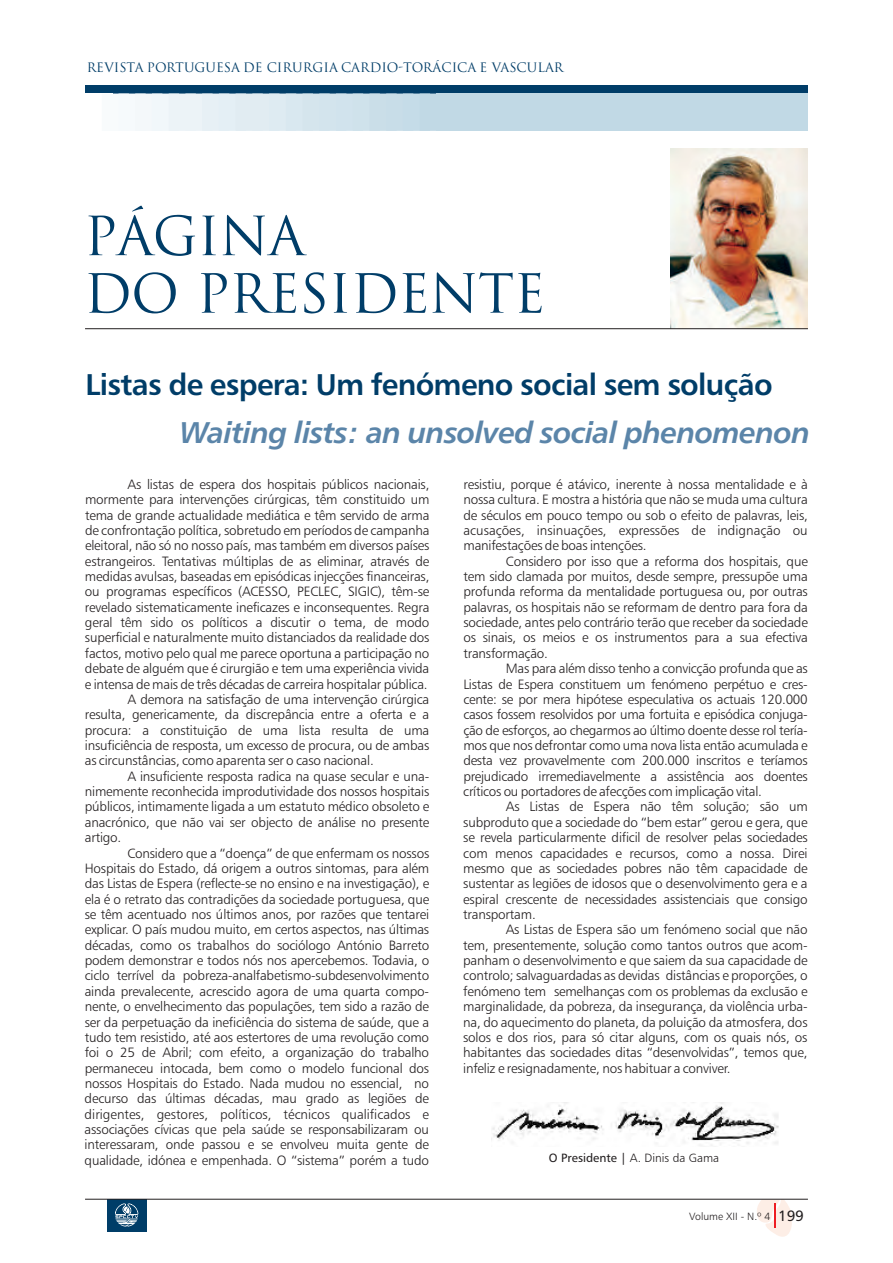
<style>
.page{position:relative;width:893px;height:1263px;background:#fff}
.page>*{position:absolute;margin:0;border:0;box-sizing:border-box;transform-origin:0 0}
.t1{font:52.5px/57.4px "Trajax";letter-spacing:-.015em;color:#003d68}
.t2{font:30px "Humanist 777 BT Roman B,Bold";letter-spacing:-.025em;color:#003d68}
.t3{font:italic 30px "Humanist 777 BT Roman B,Bold";letter-spacing:-.025em;color:#5b85a9}
.t4{font:13.5px/15.3px "Humanist 777 BT Light B";letter-spacing:-.015em;color:#231f20;text-align:justify}
.t5{font:12.75px "Trajax";color:#003d68}
.t6{font:12px "Humanist 777 BT Light B";color:#231f20}
.t7{font:10.5px "Humanist 777 BT Light B";color:#231f20}
.s1{font-family:"Humanist 777 BT Roman B"}
.s2{font-family:"Humanist 777 BT Roman B";font-size:15px}
</style>
<div class="page">
<img style="left:670px;top:149px;width:138px;height:179px">
<div style="left:85px;top:85px;width:723px;height:9px;background:#003d68"></div>
<div style="left:464px;top:94px;width:344px;height:37px;background:#c1d9e5"></div>
<div style="left:102px;top:94px;width:27px;height:37px;background:#f8fbfc"></div>
<div style="left:118px;top:94px;width:28px;height:37px;background:#f6fafc"></div>
<div style="left:135px;top:94px;width:27px;height:37px;background:#f4f8fa"></div>
<div style="left:152px;top:94px;width:27px;height:37px;background:#f1f7fa"></div>
<div style="left:169px;top:94px;width:27px;height:37px;background:#ecf3f7"></div>
<div style="left:185px;top:94px;width:28px;height:37px;background:#ecf3f7"></div>
<div style="left:202px;top:94px;width:27px;height:37px;background:#e7f0f5"></div>
<div style="left:219px;top:94px;width:27px;height:37px;background:#e4eff5"></div>
<div style="left:236px;top:94px;width:27px;height:37px;background:#e1ecf2"></div>
<div style="left:252px;top:94px;width:27px;height:37px;background:#e1ecf2"></div>
<div style="left:269px;top:94px;width:27px;height:37px;background:#deebf2"></div>
<div style="left:286px;top:94px;width:27px;height:37px;background:#d9e8f0"></div>
<div style="left:303px;top:94px;width:27px;height:37px;background:#d5e5ed"></div>
<div style="left:319px;top:94px;width:27px;height:37px;background:#d3e4ed"></div>
<div style="left:336px;top:94px;width:27px;height:37px;background:#d1e3ed"></div>
<div style="left:353px;top:94px;width:27px;height:37px;background:#cfe2eb"></div>
<div style="left:369px;top:94px;width:28px;height:37px;background:#cadee8"></div>
<div style="left:386px;top:94px;width:27px;height:37px;background:#c8dde8"></div>
<div style="left:403px;top:94px;width:27px;height:37px;background:#c5dce8"></div>
<div style="left:420px;top:94px;width:27px;height:37px;background:#c1d9e5"></div>
<div style="left:436px;top:94px;width:28px;height:37px;background:#c1d9e5"></div>
<hr style="left:85px;top:328px;width:723px;height:1px;background:#231f20">
<img style="left:491px;top:1102px;width:288px;height:44px">
<div style="left:107px;top:1199px;width:40px;height:33px;background:#003d68"></div>
<svg style="left:115px;top:1203px;width:23px;height:24px"></svg>
<svg style="left:757px;top:1200px;width:35px;height:37px"></svg>
<hr style="left:85px;top:1199px;width:723px;height:1px;background:#231f20">
<p class="t5" style="left:87px;top:62px;width:478px">REVISTA PORTUGUESA DE CIRURGIA CARDIO-TORáCICA E VASCULAR</p>
<h1 class="t1" style="left:84px;top:213px;width:463px">PÁGINA<br>DO PRESIDENTE</h1>
<h2 class="t2" style="left:86px;top:373px;width:689px">Listas de espera: Um fenómeno social sem solução</h2>
<h2 class="t3" style="left:180px;top:420px;width:632px">Waiting lists: an unsolved social phenomenon</h2>
<p class="t4" style="left:128px;top:478px;width:303px">As listas de espera dos hospitais públicos nacionais,</p>
<p class="t4" style="left:85px;top:493px;width:346px">mormente para intervenções cirúrgicas, têm constituido um</p>
<p class="t4" style="left:85px;top:508px;width:346px">tema de grande actualidade mediática e têm servido de arma</p>
<p class="t4" style="left:85px;top:524px;width:346px">de confrontação política, sobretudo em períodos de campanha</p>
<p class="t4" style="left:85px;top:539px;width:346px">eleitoral, não só no nosso país, mas também em diversos países</p>
<p class="t4" style="left:85px;top:554px;width:346px">estrangeiros. Tentativas múltiplas de as eliminar, através de</p>
<p class="t4" style="left:85px;top:570px;width:346px">medidas avulsas, baseadas em episódicas injecções financeiras,</p>
<p class="t4" style="left:85px;top:585px;width:346px">ou programas específicos (ACESSO, PECLEC, SIGIC), têm-se</p>
<p class="t4" style="left:85px;top:601px;width:346px">revelado sistematicamente ineficazes e inconsequentes. Regra</p>
<p class="t4" style="left:85px;top:616px;width:346px">geral têm sido os políticos a discutir o tema, de modo</p>
<p class="t4" style="left:85px;top:631px;width:346px">superficial e naturalmente muito distanciados da realidade dos</p>
<p class="t4" style="left:85px;top:647px;width:346px">factos, motivo pelo qual me parece oportuna a participação no</p>
<p class="t4" style="left:85px;top:662px;width:346px">debate de alguém que é cirurgião e tem uma experiência vivida</p>
<p class="t4" style="left:85px;top:677px;width:344px">e intensa de mais de três décadas de carreira hospitalar pública.</p>
<p class="t4" style="left:127px;top:693px;width:303px">A demora na satisfação de uma intervenção cirúrgica</p>
<p class="t4" style="left:85px;top:708px;width:346px">resulta, genericamente, da discrepância entre a oferta e a</p>
<p class="t4" style="left:85px;top:723px;width:346px">procura: a constituição de uma lista resulta de uma</p>
<p class="t4" style="left:85px;top:739px;width:346px">insuficiência de resposta, um excesso de procura, ou de ambas</p>
<p class="t4" style="left:85px;top:754px;width:290px">as circunstâncias, como aparenta ser o caso nacional.</p>
<p class="t4" style="left:127px;top:769px;width:303px">A insuficiente resposta radica na quase secular e una-</p>
<p class="t4" style="left:85px;top:785px;width:346px">nimemente reconhecida improdutividade dos nossos hospitais</p>
<p class="t4" style="left:85px;top:800px;width:346px">públicos, intimamente ligada a um estatuto médico obsoleto e</p>
<p class="t4" style="left:85px;top:816px;width:346px">anacrónico, que não vai ser objecto de análise no presente</p>
<p class="t4" style="left:85px;top:831px;width:38px">artigo.</p>
<p class="t4" style="left:127px;top:846px;width:303px">Considero que a “doença” de que enfermam os nossos</p>
<p class="t4" style="left:85px;top:862px;width:346px">Hospitais do Estado, dá origem a outros sintomas, para além</p>
<p class="t4" style="left:85px;top:877px;width:346px">das Listas de Espera (reflecte-se no ensino e na investigação), e</p>
<p class="t4" style="left:85px;top:892px;width:346px">ela é o retrato das contradições da sociedade portuguesa, que</p>
<p class="t4" style="left:85px;top:908px;width:346px">se têm acentuado nos últimos anos, por razões que tentarei</p>
<p class="t4" style="left:85px;top:923px;width:346px">explicar. O país mudou muito, em certos aspectos, nas últimas</p>
<p class="t4" style="left:85px;top:938px;width:346px">décadas, como os trabalhos do sociólogo António Barreto</p>
<p class="t4" style="left:85px;top:954px;width:346px">podem demonstrar e todos nós nos apercebemos. Todavia, o</p>
<p class="t4" style="left:85px;top:969px;width:346px">ciclo terrível da pobreza-analfabetismo-subdesenvolvimento</p>
<p class="t4" style="left:85px;top:985px;width:346px">ainda prevalecente, acrescido agora de uma quarta compo-</p>
<p class="t4" style="left:85px;top:1000px;width:346px">nente, o envelhecimento das populações, tem sido a razão de</p>
<p class="t4" style="left:85px;top:1015px;width:346px">ser da perpetuação da ineficiência do sistema de saúde, que a</p>
<p class="t4" style="left:85px;top:1031px;width:346px">tudo tem resistido, até aos estertores de uma revolução como</p>
<p class="t4" style="left:85px;top:1046px;width:346px">foi o 25 de Abril; com efeito, a organização do trabalho</p>
<p class="t4" style="left:85px;top:1061px;width:346px">permaneceu intocada, bem como o modelo funcional dos</p>
<p class="t4" style="left:85px;top:1077px;width:346px">nossos Hospitais do Estado. Nada mudou no essencial, no</p>
<p class="t4" style="left:85px;top:1092px;width:346px">decurso das últimas décadas, mau grado as legiões de</p>
<p class="t4" style="left:85px;top:1107px;width:346px">dirigentes, gestores, políticos, técnicos qualificados e</p>
<p class="t4" style="left:85px;top:1123px;width:346px">associações cívicas que pela saúde se responsabilizaram ou</p>
<p class="t4" style="left:85px;top:1138px;width:346px">interessaram, onde passou e se envolveu muita gente de</p>
<p class="t4" style="left:85px;top:1153px;width:346px">qualidade, idónea e empenhada. O “sistema” porém a tudo</p>
<p class="t4" style="left:463px;top:478px;width:346px">resistiu, porque é atávico, inerente à nossa mentalidade e à nossa cultura. E mostra a história que não se muda uma cultura de séculos em pouco tempo ou sob o efeito de palavras, leis, acusações, insinuações, expressões de indignação ou manifestações de boas intenções.</p>
<p class="t4" style="left:463px;top:554px;width:346px;text-indent:43px">Considero por isso que a reforma dos hospitais, que tem sido clamada por muitos, desde sempre, pressupõe uma profunda reforma da mentalidade portuguesa ou, por outras palavras, os hospitais não se reformam de dentro para fora da sociedade, antes pelo contrário terão que receber da sociedade os sinais, os meios e os instrumentos para a sua efectiva transformação.</p>
<p class="t4" style="left:463px;top:662px;width:346px;text-indent:43px">Mas para além disso tenho a convicção profunda que as Listas de Espera constituem um fenómeno perpétuo e cres&shy;cente: se por mera hipótese especulativa os actuais 120.000 casos fossem resolvidos por uma fortuita e episódica conjuga&shy;ção de esforços, ao chegarmos ao último doente desse rol tería&shy;mos que nos defrontar como uma nova lista então acumulada e desta vez provavelmente com 200.000 inscritos e teríamos prejudicado irremediavelmente a assistência aos doentes críticos ou portadores de afecções com implicação vital.</p>
<p class="t4" style="left:463px;top:800px;width:346px;text-indent:43px">As Listas de Espera não têm solução; são um subproduto que a sociedade do “bem estar” gerou e gera, que se revela particularmente dificil de resolver pelas sociedades com menos capacidades e recursos, como a nossa. Direi mesmo que as sociedades pobres não têm capacidade de sustentar as legiões de idosos que o desenvolvimento gera e a espiral crescente de necessidades assistenciais que consigo transportam.</p>
<p class="t4" style="left:463px;top:923px;width:346px;text-indent:43px">As Listas de Espera são um fenómeno social que não tem, presentemente, solução como tantos outros que acom&shy;panham o desenvolvimento e que saiem da sua capacidade de controlo; salvaguardadas as devidas distâncias e proporções, o fenómeno tem semelhanças com os problemas da exclusão e marginalidade, da pobreza, da insegurança, da violência urba&shy;na, do aquecimento do planeta, da poluição da atmosfera, dos solos e dos rios, para só citar alguns, com os quais nós, os habitantes das sociedades ditas “desenvolvidas”, temos que, infeliz e resignadamente, nos habituar a conviver.</p>
<p class="t6" style="left:549px;top:1153px;width:172px"><span class="s1">O Presidente |</span> A. Dinis da Gama</p>
<p class="t7" style="left:689px;top:1212px;width:116px">Volume XII - N.º 4 <span class="s2">199</span></p>
</div>
